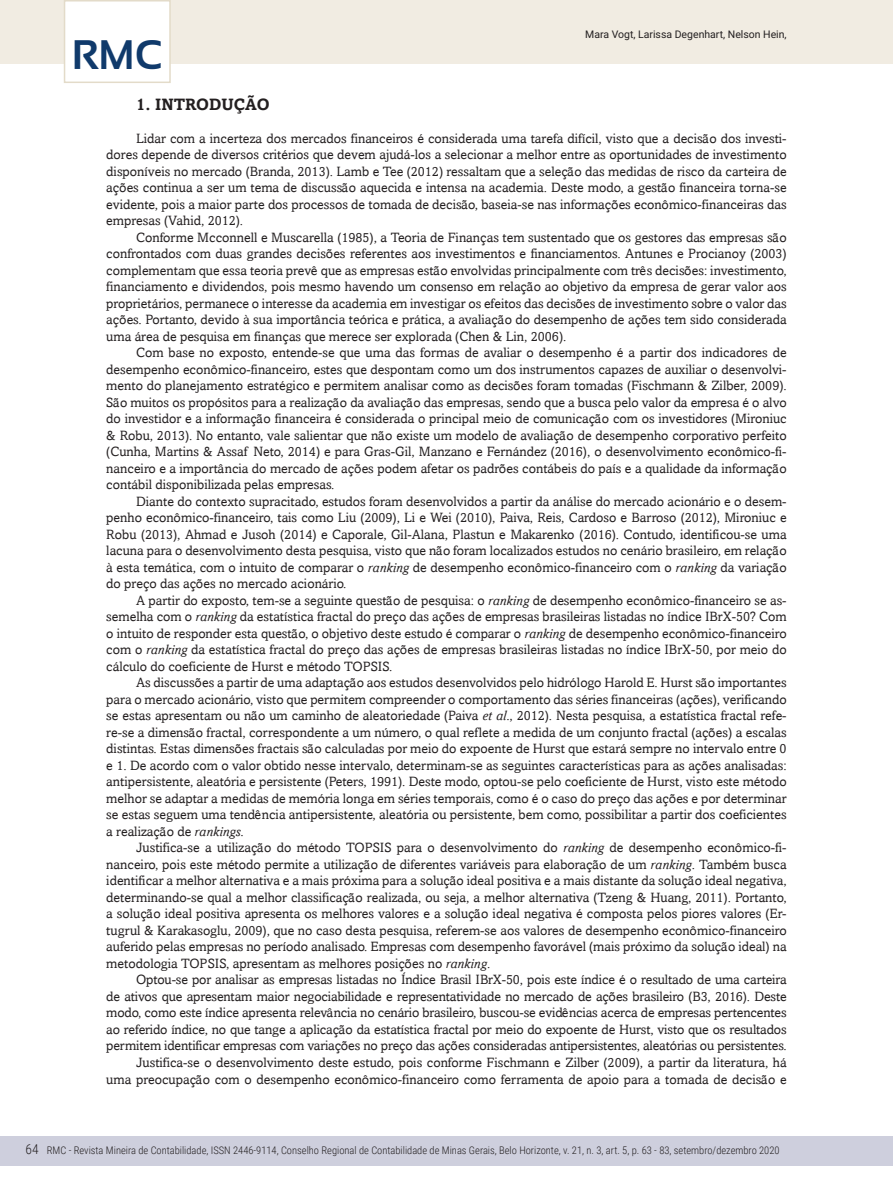
<style>
.page{position:relative;width:893px;height:1191px;background:#fff}
.page>*{position:absolute;margin:0;border:0;box-sizing:border-box;transform-origin:0 0}
.t1{font:700 41.25px "Sansation";color:#103a6b}
.intertitulo_1{font:700 16.5px "Amasis";color:#231f20}
.texto_corrido_1{font:13.5px/16.5px "Amasis";color:#231f20;text-align:justify}
.t2{font:300 13.5px "Roboto Condensed";color:#231f20}
.t3{font:300 10.5px "Roboto Condensed";color:#231f20}
.t4{font:10.5px "Roboto";color:#231f20}
.s1{font-style:italic}
</style>
<div class="page">
<div style="left:0;top:1135px;width:893px;height:30px;background:#cecfdd"></div>
<div style="left:0;top:0;width:893px;height:64px;background:#f1ece2"></div>
<div style="left:64px;top:0;width:107px;height:83px;background:#fff;border:2px solid #e3dbc9"></div>
<p class="t4" style="left:585px;top:27px;width:203px">Mara Vogt, Larissa Degenhart, Nelson Hein,</p>
<h1 class="t1" style="left:72px;top:32px;width:92px">RMC</h1>
<p class="intertitulo_1" style="left:136px;top:94px;width:135px">1. INTRODUÇÃO</p>
<p class="texto_corrido_1" style="left:106px;top:130px;width:682px;text-indent:30px">Lidar com a incerteza dos mercados financeiros é considerada uma tarefa difícil, visto que a decisão dos investi&shy;dores depende de diversos critérios que devem ajudá-los a selecionar a melhor entre as oportunidades de investimento disponíveis no mercado (Branda, 2013). Lamb e Tee (2012) ressaltam que a seleção das medidas de risco da carteira de ações continua a ser um tema de discussão aquecida e intensa na academia. Deste modo, a gestão financeira torna-se evidente, pois a maior parte dos processos de tomada de decisão, baseia-se nas informações econômico-financeiras das empresas (Vahid, 2012).</p>
<p class="texto_corrido_1" style="left:106px;top:229px;width:682px;text-indent:30px">Conforme Mcconnell e Muscarella (1985), a Teoria de Finanças tem sustentado que os gestores das empresas são confrontados com duas grandes decisões referentes aos investimentos e financiamentos. Antunes e Procianoy (2003) complementam que essa teoria prevê que as empresas estão envolvidas principalmente com três decisões: investimento, financiamento e dividendos, pois mesmo havendo um consenso em relação ao objetivo da empresa de gerar valor aos proprietários, permanece o interesse da academia em investigar os efeitos das decisões de investimento sobre o valor das ações. Portanto, devido à sua importância teórica e prática, a avaliação do desempenho de ações tem sido considerada uma área de pesquisa em finanças que merece ser explorada (Chen &amp; Lin, 2006).</p>
<p class="texto_corrido_1" style="left:106px;top:344px;width:682px;text-indent:30px">Com base no exposto, entende-se que uma das formas de avaliar o desempenho é a partir dos indicadores de desempenho econômico-financeiro, estes que despontam como um dos instrumentos capazes de auxiliar o desenvolvi&shy;mento do planejamento estratégico e permitem analisar como as decisões foram tomadas (Fischmann &amp; Zilber, 2009).<br>São muitos os propósitos para a realização da avaliação das empresas, sendo que a busca pelo valor da empresa é o alvo do investidor e a informação financeira é considerada o principal meio de comunicação com os investidores (Mironiuc &amp; Robu, 2013). No entanto, vale salientar que não existe um modelo de avaliação de desempenho corporativo perfeito (Cunha, Martins &amp; Assaf Neto, 2014) e para Gras-Gil, Manzano e Fernández (2016), o desenvolvimento econômico-fi&shy;nanceiro e a importância do mercado de ações podem afetar os padrões contábeis do país e a qualidade da informação contábil disponibilizada pelas empresas.</p>
<p class="texto_corrido_1" style="left:106px;top:493px;width:682px;text-indent:30px">Diante do contexto supracitado, estudos foram desenvolvidos a partir da análise do mercado acionário e o desem&shy;penho econômico-financeiro, tais como Liu (2009), Li e Wei (2010), Paiva, Reis, Cardoso e Barroso (2012), Mironiuc e Robu (2013), Ahmad e Jusoh (2014) e Caporale, Gil-Alana, Plastun e Makarenko (2016). Contudo, identificou-se uma lacuna para o desenvolvimento desta pesquisa, visto que não foram localizados estudos no cenário brasileiro, em relação à esta temática, com o intuito de comparar o <span class="s1">ranking</span> de desempenho econômico-financeiro com o <span class="s1">ranking</span> da variação do preço das ações no mercado acionário.</p>
<p class="texto_corrido_1" style="left:106px;top:592px;width:682px;text-indent:30px">A partir do exposto, tem-se a seguinte questão de pesquisa: o <span class="s1">ranking</span> de desempenho econômico-financeiro se as&shy;semelha com o <span class="s1">ranking</span> da estatística fractal do preço das ações de empresas brasileiras listadas no índice IBrX-50? Com o intuito de responder esta questão, o objetivo deste estudo é comparar o <span class="s1">ranking</span> de desempenho econômico-financeiro com o <span class="s1">ranking</span> da estatística fractal do preço das ações de empresas brasileiras listadas no índice IBrX-50, por meio do cálculo do coeficiente de Hurst e método TOPSIS.</p>
<p class="texto_corrido_1" style="left:106px;top:674px;width:682px;text-indent:30px">As discussões a partir de uma adaptação aos estudos desenvolvidos pelo hidrólogo Harold E. Hurst são importantes para o mercado acionário, visto que permitem compreender o comportamento das séries financeiras (ações), verificando se estas apresentam ou não um caminho de aleatoriedade (Paiva <span class="s1">et al</span>., 2012). Nesta pesquisa, a estatística fractal refe&shy;re-se a dimensão fractal, correspondente a um número, o qual reflete a medida de um conjunto fractal (ações) a escalas distintas. Estas dimensões fractais são calculadas por meio do expoente de Hurst que estará sempre no intervalo entre 0 e 1. De acordo com o valor obtido nesse intervalo, determinam-se as seguintes características para as ações analisadas: antipersistente, aleatória e persistente (Peters, 1991). Deste modo, optou-se pelo coeficiente de Hurst, visto este método melhor se adaptar a medidas de memória longa em séries temporais, como é o caso do preço das ações e por determinar se estas seguem uma tendência antipersistente, aleatória ou persistente, bem como, possibilitar a partir dos coeficientes a realização de <span class="s1">rankings</span>.</p>
<p class="texto_corrido_1" style="left:106px;top:839px;width:682px;text-indent:30px">Justifica-se a utilização do método TOPSIS para o desenvolvimento do <span class="s1">ranking</span> de desempenho econômico-fi&shy;nanceiro, pois este método permite a utilização de diferentes variáveis para elaboração de um <span class="s1">ranking</span>. Também busca identificar a melhor alternativa e a mais próxima para a solução ideal positiva e a mais distante da solução ideal negativa, determinando-se qual a melhor classificação realizada, ou seja, a melhor alternativa (Tzeng &amp; Huang, 2011). Portanto, a solução ideal positiva apresenta os melhores valores e a solução ideal negativa é composta pelos piores valores (Er&shy;tugrul &amp; Karakasoglu, 2009), que no caso desta pesquisa, referem-se aos valores de desempenho econômico-financeiro auferido pelas empresas no período analisado. Empresas com desempenho favorável (mais próximo da solução ideal) na metodologia TOPSIS, apresentam as melhores posições no <span class="s1">ranking</span>.</p>
<p class="texto_corrido_1" style="left:106px;top:971px;width:682px;text-indent:30px">Optou-se por analisar as empresas listadas no Índice Brasil IBrX-50, pois este índice é o resultado de uma carteira de ativos que apresentam maior negociabilidade e representatividade no mercado de ações brasileiro (B3, 2016). Deste modo, como este índice apresenta relevância no cenário brasileiro, buscou-se evidências acerca de empresas pertencentes ao referido índice, no que tange a aplicação da estatística fractal por meio do expoente de Hurst, visto que os resultados permitem identificar empresas com variações no preço das ações consideradas antipersistentes, aleatórias ou persistentes.</p>
<p class="texto_corrido_1" style="left:106px;top:1054px;width:682px;text-align:right">Justifica-se o desenvolvimento deste estudo, pois conforme Fischmann e Zilber (2009), a partir da literatura, há<br>uma preocupação com o desempenho econômico-financeiro como ferramenta de apoio para a tomada de decisão e</p>
<p class="t2" style="left:26px;top:1140px;width:15px">64</p>
<p class="t3" style="left:47px;top:1143px;width:734px">RMC - Revista Mineira de Contabilidade, ISSN 2446-9114, Conselho Regional de Contabilidade de Minas Gerais, Belo Horizonte, v. 21, n. 3, art. 5, p. 63 - 83, setembro/dezembro 2020</p>
</div>
